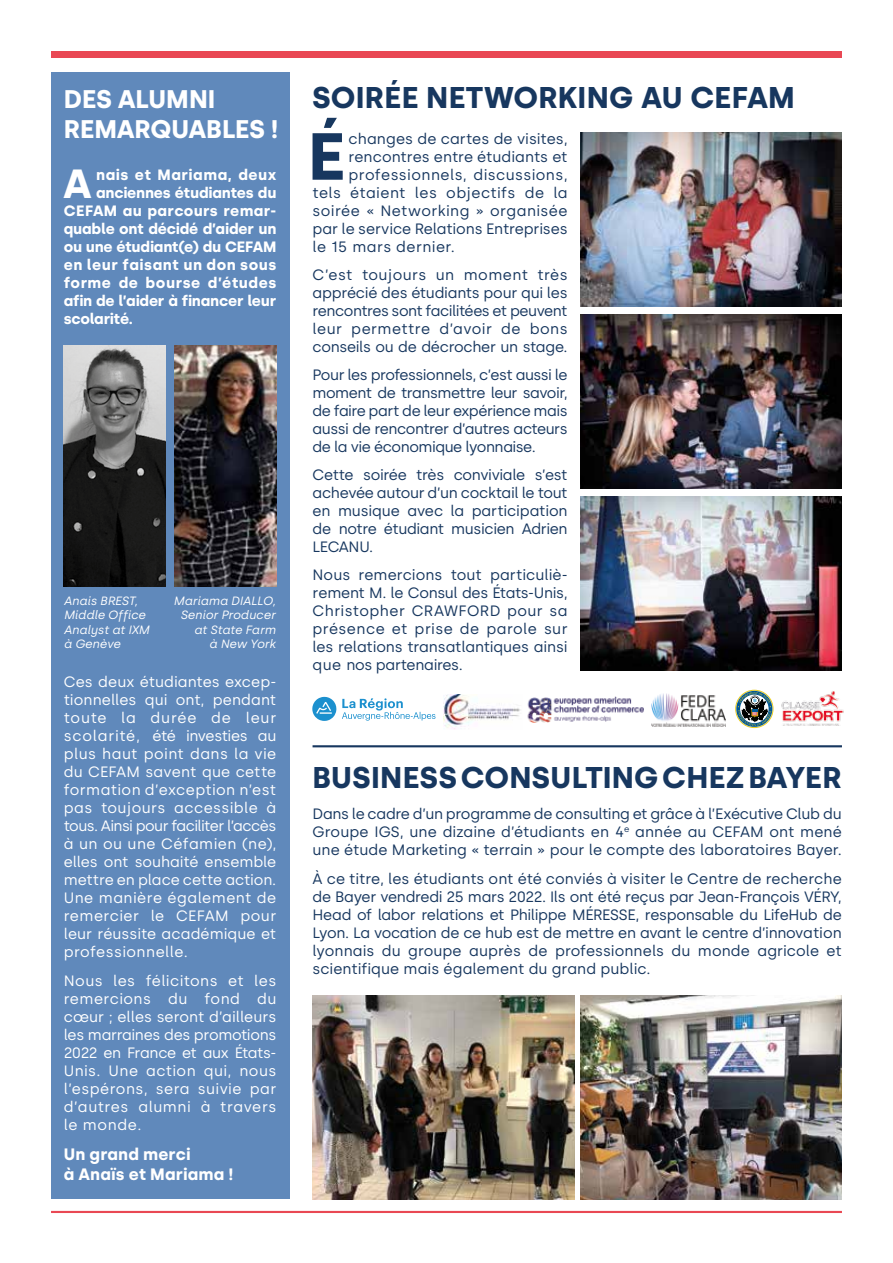
<style>
.page{position:relative;width:893px;height:1263px;background:#fff}
.page>*{position:absolute;margin:0;border:0;box-sizing:border-box;transform-origin:0 0}
.t1{font:700 66.45px "Silka";color:#17375f}
.t2{font:700 40.65px "Silka";color:#fff}
.t3{font:700 30px "Silka";letter-spacing:.01em;color:#17375f}
.t4{font:700 25.5px/30px "Silka";color:#fff}
.t5{font:700 16.5px/19.8px "Silka";letter-spacing:.015em;color:#fff}
.t6{font:15px/18px "Silka";letter-spacing:-.005em;color:#17375f;text-align:justify}
.t7{font:15px/18px "Silka";letter-spacing:.025em;color:#fff;text-align:justify}
.t8{font:700 15px "Silka";letter-spacing:-.005em;color:#fff}
.t9{font:15px "Silka";letter-spacing:.03em;color:#17375f}
.t10{font:15px "Silka";letter-spacing:.015em;color:#17375f}
.t11{font:15px "Silka";letter-spacing:.025em;color:#17375f}
.t12{font:700 15px "Silka";letter-spacing:.035em;color:#fff}
.t13{font:700 15px "Silka";letter-spacing:.025em;color:#fff}
.t14{font:700 15px "Silka";letter-spacing:.04em;color:#fff}
.t15{font:700 15px "Silka";letter-spacing:.045em;color:#fff}
.t16{font:italic 12px/14.4px "Silka";letter-spacing:-.005em;color:#fff}
</style>
<div class="page">
<div style="left:51px;top:51px;width:791px;height:6px;background:#e94854"></div>
<hr style="left:51px;top:1211px;width:791px;height:2px;background:#e94854">
<div style="left:51px;top:72px;width:238px;height:1127px;background:#6089bb"></div>
<hr style="left:313px;top:745px;width:529px;height:2px;background:#17375f">
<img style="left:313px;top:995px;width:261px;height:204px">
<img style="left:64px;top:345px;width:102px;height:242px">
<img style="left:174px;top:345px;width:102px;height:242px">
<img style="left:580px;top:995px;width:262px;height:204px">
<img style="left:580px;top:132px;width:262px;height:175px">
<img style="left:580px;top:314px;width:262px;height:175px">
<img style="left:580px;top:496px;width:262px;height:174px">
<img style="left:781px;top:691px;width:63px;height:35px">
<svg style="left:312px;top:697px;width:123px;height:24px"></svg>
<img style="left:444px;top:695px;width:76px;height:34px">
<img style="left:651px;top:694px;width:75px;height:32px">
<div style="left:735px;top:690px;width:38px;height:38px;border:1px solid #e9cc1b;border-radius:50%"></div>
<div style="left:736px;top:691px;width:36px;height:36px;border:4px solid #005797;border-radius:50%"></div>
<svg style="left:738px;top:692px;width:33px;height:34px"></svg>
<img style="left:527px;top:696px;width:117px;height:27px">
<h3 class="t3" style="left:313px;top:79px;width:484px">Soirée Networking au CEFAM</h3>
<h3 class="t4" style="left:64px;top:84px;width:153px">Des alumn i rema</h3>
<h3 class="t4" style="left:135px;top:114px;width:145px">rquables !</h3>
<h1 class="t1" style="left:308px;top:117px;width:39px">É</h1>
<p class="t6" style="left:349px;top:129px;width:221px">changes de cartes de visites,</p>
<p class="t6" style="left:349px;top:147px;width:221px">rencontres entre étudiants et</p>
<p class="t9" style="left:349px;top:166px;width:221px">professionnels, discussions,</p>
<p class="t10" style="left:313px;top:184px;width:257px">tels étaient les objectifs de la</p>
<p class="t11" style="left:313px;top:202px;width:257px">soirée « Networking » organisée</p>
<p class="t6" style="left:313px;top:219px;width:257px">par le service Relations Entreprises</p>
<p class="t9" style="left:313px;top:238px;width:144px">le 15 mars dernier.</p>
<p class="t6" style="left:313px;top:265px;width:257px">C’est toujours un moment très apprécié des étudiants pour qui les rencontres sont facilitées et peuvent leur permettre d’avoir de bons conseils ou de décrocher un stage.</p>
<p class="t6" style="left:313px;top:365px;width:257px">Pour les professionnels, c’est aussi le moment de transmettre leur savoir, de faire part de leur expérience mais aussi de rencontrer d’autres acteurs de la vie économique lyonnaise.</p>
<p class="t6" style="left:313px;top:465px;width:257px">Cette soirée très conviviale s’est achevée autour d’un cocktail le tout en musique avec la participation de notre étudiant musicien Adrien Lecanu</p>
<p class="t6" style="left:313px;top:532px;width:257px;line-height:28px;text-indent:57px">.<br>Nous remercions tout particuliè-</p>
<p class="t6" style="left:313px;top:583px;width:257px">rement M. le Consul des États-Unis, Christopher CRAWFORD pour sa présence et prise de parole sur les relations transatlantiques ainsi que nos partenaires.</p>
<h2 class="t2" style="left:63px;top:159px;width:30px">A</h2>
<p class="t15" style="left:96px;top:166px;width:182px">nais et Mariama, deux</p>
<p class="t8" style="left:96px;top:184px;width:182px">anciennes étudiantes du</p>
<p class="t13" style="left:64px;top:202px;width:214px">CEFAM au parcours remar-</p>
<p class="t8" style="left:64px;top:220px;width:214px">quable ont décidé d’aider un</p>
<p class="t8" style="left:64px;top:238px;width:214px">ou une étudiant(e) du CEFAM</p>
<p class="t12" style="left:64px;top:256px;width:214px">en leur faisant un don sous</p>
<p class="t14" style="left:64px;top:274px;width:214px">forme de bourse d’études</p>
<p class="t8" style="left:64px;top:292px;width:214px">afin de l’aider à financer leur</p>
<p class="t8" style="left:64px;top:310px;width:71px">scolarité.</p>
<p class="t16" style="left:64px;top:594px;width:87px">Anais BREST,<br>Middle Office<br>Analyst at IXM à Genève</p>
<p class="t16" style="left:173px;top:594px;width:104px;text-align:right">Mariama DIALLO,<br>Senior Producer at State Farm<br>à New York</p>
<p class="t7" style="left:64px;top:673px;width:214px">Ces deux étudiantes excep&shy;tionnelles qui ont, pendant toute la durée de leur scolarité, été investies au plus haut point dans la vie du CEFAM savent que cette formation d’exception n’est pas toujours accessible à tous. Ainsi pour faciliter l’accès à un ou une Céfamien (ne), elles ont souhaité ensemble mettre en place cette action.<br>Une manière également de remercier le CEFAM pour leur réussite académique et professionnelle.</p>
<p class="t7" style="left:64px;top:972px;width:214px">Nous les félicitons et les remercions du fond du cœur ; elles seront d’ailleurs les marraines des promotions 2022 en France et aux États-Unis. Une action qui, nous l’espérons, sera suivie par d’autres alumni à travers le monde.</p>
<p class="t5" style="left:64px;top:1145px;width:171px">Un grand merci<br>à Anaïs et Mariama !</p>
<h3 class="t3" style="left:313px;top:760px;width:531px">Business Consulting chez Bayer</h3>
<p class="t6" style="left:313px;top:805px;width:531px">Dans le cadre d’un programme de consulting et grâce à l’Exécutive Club du Groupe IGS, une dizaine d’étudiants en 4<sup>e</sup> année au CEFAM ont mené une étude Marketing « terrain » pour le compte des laboratoires Bayer.</p>
<p class="t6" style="left:313px;top:870px;width:531px">À ce titre, les étudiants ont été conviés à visiter le Centre de recherche de Bayer vendredi 25 mars 2022. Ils ont été reçus par Jean-François Véry, Head of labor relations et Philippe Méresse</p>
<p class="t6" style="left:313px;top:906px;width:531px;text-indent:323px">, responsable du LifeHub de Lyon. La vocation de ce hub est de mettre en avant le centre d’innovation lyonnais du groupe auprès de professionnels du monde agricole et scientifique mais également du grand public.</p>
</div>
